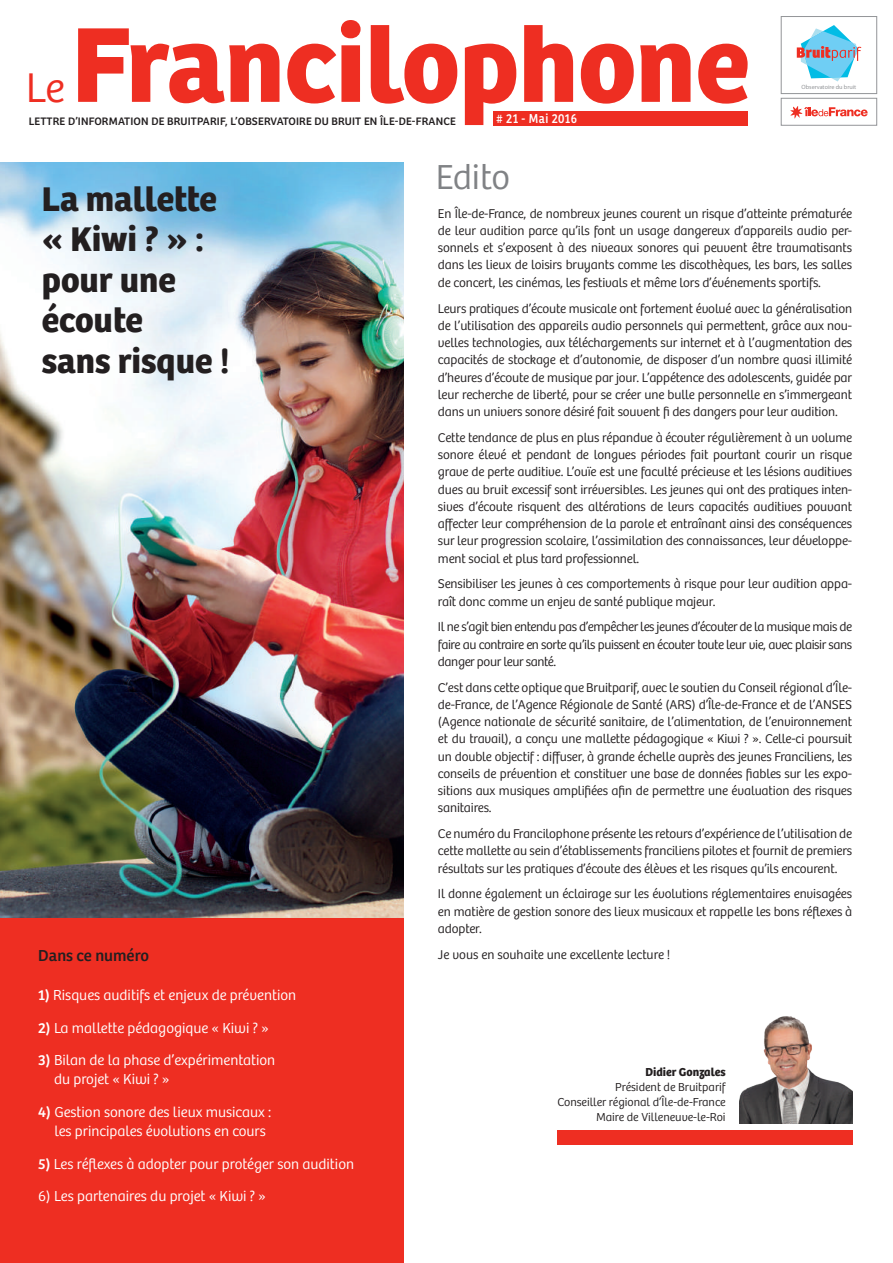
<style>
.page{position:relative;width:893px;height:1263px;background:#fff}
.page>*{position:absolute;margin:0;border:0;box-sizing:border-box;transform-origin:0 0}
.t1{font:700 110.4px "Bree Text";color:#ee2e22}
.t2{font:300 43.05px "Bree";color:#ee2e22}
.t3{font:300 36px "Bree";letter-spacing:-.01em;color:#808285}
.t4{font:700 35.55px/40.5px "Bree Text";color:#231f20}
.t5{font:16.5px "Bree Text";color:#231f20}
.t6{font:300 15px/19.5px "Bree";color:#fff}
.t7{font:13.5px "Bree Text";letter-spacing:.04em;color:#fff;scale:.88 1}
.t8{font:300 13.2px/17.2px "Bree";letter-spacing:-.01em;color:#231f20;text-align:justify}
.t9{font:300 12px/15px "Bree";color:#231f20;text-align:right}
.t10{font:700 12px "Bree";color:#231f20}
.t11{font:11.25px "Bree Text";letter-spacing:.015em;color:#231f20}
.t12{font:expanded 6.15px "Helvetica Neue LT Std";color:#939598}
.s1{font-weight:400}
</style>
<div class="page">
<img style="left:0;top:163px;width:404px;height:755px">
<div style="left:0;top:918px;width:404px;height:345px;background:#ee2e22"></div>
<div style="left:781px;top:98px;width:96px;height:27px;border:1px solid #939598"></div>
<div style="left:781px;top:16px;width:96px;height:78px;border:1px solid #939598"></div>
<svg style="left:790px;top:106px;width:78px;height:13px"></svg>
<svg style="left:797px;top:25px;width:64px;height:56px"></svg>
<div style="left:493px;top:111px;width:254px;height:14px;background:#ee2e22"></div>
<div style="left:557px;top:1131px;width:295px;height:14px;background:#ee2e22"></div>
<img style="left:740px;top:1016px;width:112px;height:108px">
<h1 class="t1" style="left:72px;top:-3px;width:679px">Francilophone</h1>
<h3 class="t3" style="left:436px;top:156px;width:76px">Edito</h3>
<h2 class="t2" style="left:26px;top:62px;width:40px">Le</h2>
<p class="t12" style="left:802px;top:83px;width:56px">Observatoire du bruit</p>
<p class="t7" style="left:496px;top:110px;width:93px"># 21 - Mai 2016</p>
<p class="t11" style="left:29px;top:115px;width:429px">LETTRE D’INFORMATION DE BRUITPARIF, L’OBSERVATOIRE DU BRUIT EN ÎLE-DE-FRANCE</p>
<h3 class="t4" style="left:42px;top:178px;width:189px">La mallette « Kiwi ? » : pour une écoute<br>sans risque !</h3>
<p class="t8" style="left:438px;top:205px;width:416px">En Île-de-France, de nombreux jeunes courent un risque d’atteinte prématurée de leur audition parce qu’ils font un usage dangereux d’appareils audio per&shy;sonnels et s’exposent à des niveaux sonores qui peuvent être traumatisants dans les lieux de loisirs bruyants comme les discothèques, les bars, les salles de concert, les cinémas, les festivals et même lors d’événements sportifs.</p>
<p class="t8" style="left:438px;top:300px;width:416px">Leurs pratiques d’écoute musicale ont fortement évolué avec la généralisation de l’utilisation des appareils audio personnels qui permettent, grâce aux nou&shy;velles technologies, aux téléchargements sur internet et à l’augmentation des capacités de stockage et d’autonomie, de disposer d’un nombre quasi illimité d’heures d’écoute de musique par jour. L’appétence des adolescents, guidée par leur recherche de liberté, pour se créer une bulle personnelle en s’immergeant dans un univers sonore désiré fait souvent fi des dangers pour leur audition.</p>
<p class="t8" style="left:438px;top:429px;width:416px">Cette tendance de plus en plus répandue à écouter régulièrement à un volume sonore élevé et pendant de longues périodes fait pourtant courir un risque grave de perte auditive. L’ouïe est une faculté précieuse et les lésions auditives dues au bruit excessif sont irréversibles. Les jeunes qui ont des pratiques inten&shy;sives d’écoute risquent des altérations de leurs capacités auditives pouvant affecter leur compréhension de la parole et entraînant ainsi des conséquences sur leur progression scolaire, l’assimilation des connaissances, leur développe&shy;ment social et plus tard professionnel.</p>
<p class="t8" style="left:438px;top:575px;width:416px">Sensibiliser les jeunes à ces comportements à risque pour leur audition appa&shy;raît donc comme un enjeu de santé publique majeur.</p>
<p class="t8" style="left:438px;top:618px;width:416px">Il ne s’agit bien entendu pas d’empêcher les jeunes d’écouter de la musique mais de faire au contraire en sorte qu’ils puissent en écouter toute leur vie, avec plaisir sans danger pour leur santé.</p>
<p class="t8" style="left:438px;top:679px;width:416px">C’est dans cette optique que Bruitparif, avec le soutien du Conseil régional d’Île&shy;de-France, de l’Agence Régionale de Santé (ARS) d’Île-de-France et de l’ANSES (Agence nationale de sécurité sanitaire, de l’alimentation, de l’environnement et du travail), a conçu une mallette pédagogique « Kiwi ? ». Celle-ci poursuit un double objectif : diffuser, à grande échelle auprès des jeunes Franciliens, les conseils de prévention et constituer une base de données fiables sur les expo&shy;sitions aux musiques amplifiées afin de permettre une évaluation des risques sanitaires.</p>
<p class="t8" style="left:438px;top:825px;width:416px">Ce numéro du Francilophone présente les retours d’expérience de l’utilisation de cette mallette au sein d’établissements franciliens pilotes et fournit de premiers résultats sur les pratiques d’écoute des élèves et les risques qu’ils encourent.</p>
<p class="t8" style="left:438px;top:885px;width:416px">Il donne également un éclairage sur les évolutions réglementaires envisagées en matière de gestion sonore des lieux musicaux et rappelle les bons réflexes à adopter.</p>
<p class="t8" style="left:438px;top:946px;width:234px">Je vous en souhaite une excellente lecture !</p>
<p class="t5" style="left:38px;top:946px;width:112px">Dans ce numéro</p>
<p class="t6" style="left:38px;top:986px;width:259px"><span class="s1">1)</span> Risques auditifs et enjeux de prévention</p>
<p class="t6" style="left:38px;top:1018px;width:232px"><span class="s1">2)</span> La mallette pédagogique « Kiwi ? »</p>
<p class="t6" style="left:54px;top:1050px;width:223px;text-indent:-16px"><span class="s1">3)</span> Bilan de la phase d’expérimentation du projet « Kiwi ? »</p>
<p class="t6" style="left:54px;top:1102px;width:218px;text-indent:-16px"><span class="s1">4)</span> Gestion sonore des lieux musicaux : les principales évolutions en cours</p>
<p class="t6" style="left:38px;top:1154px;width:317px"><span class="s1">5)</span> Les réflexes à adopter pour protéger son audition</p>
<p class="t6" style="left:38px;top:1186px;width:229px">6) Les partenaires du projet « Kiwi ? »</p>
<p class="t10" style="left:645px;top:1065px;width:82px">Didier Gonzales</p>
<p class="t9" style="left:557px;top:1080px;width:170px">Président de Bruitparif<br>Conseiller régional d’Île-de-France<br>Maire de Villeneuve-le-Roi</p>
</div>
